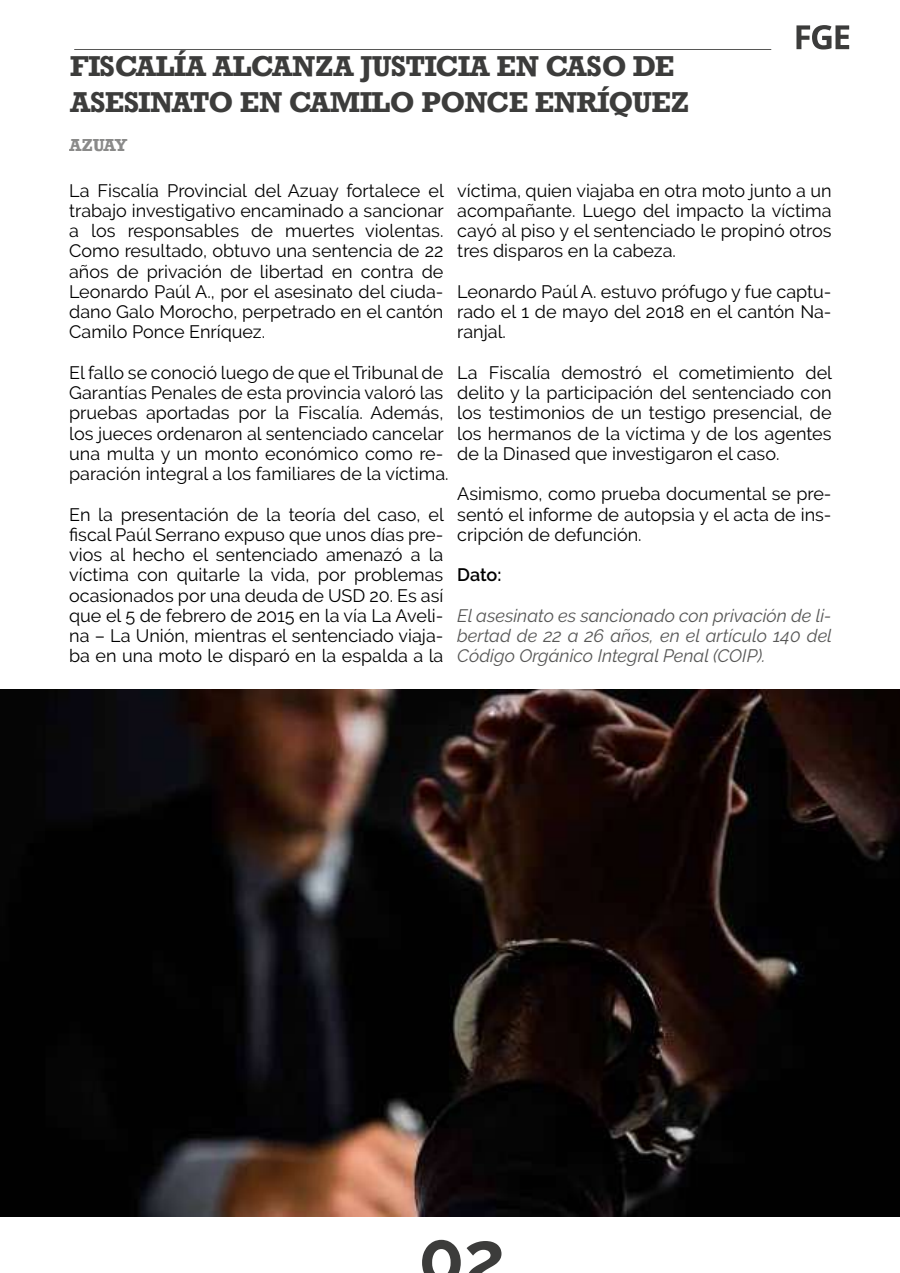
<style>
.page{position:relative;width:900px;height:1273px;background:#fff}
.page>*{position:absolute;margin:0;border:0;box-sizing:border-box;transform-origin:0 0}
.t1{font:700 75px "Raleway";color:#3c3c3b}
.t2{font:700 27px/35.2px "Rockwell";letter-spacing:-.015em;color:#3c3c3b}
.t3{font:18px/20.2px "Raleway";color:#000;text-align:justify}
.t4{font:italic 18px/20.2px "Raleway";color:#575756;text-align:justify}
.t5{font:600 18px "Raleway";color:#000}
.t6{font:700 16.5px "Rockwell";letter-spacing:-.045em;color:#3c3c3b}
</style>
<div class="page">
<hr style="left:74px;top:49px;width:697px;height:1px;background:#575756">
<svg style="left:797px;top:25px;width:52px;height:24px"></svg>
<img style="left:0;top:689px;width:900px;height:527px">
<h2 class="t2" style="left:70px;top:48px;width:621px">FISCALÍA ALCANZA JUSTICIA EN CASO DE<br>ASESINATO EN CAMILO PONCE ENRÍQUEZ</h2>
<p class="t6" style="left:69px;top:135px;width:60px">AZUAY</p>
<p class="t3" style="left:457px;top:180px;width:376px">víctima, quien viajaba en otra moto junto a un acompañante. Luego del impacto la víctima cayó al piso y el sentenciado le propinó otros tres disparos en la cabeza.</p>
<p class="t3" style="left:457px;top:281px;width:376px">Leonardo Paúl A. estuvo prófugo y fue captu&shy;rado el 1 de mayo del 2018 en el cantón Na&shy;ranjal.</p>
<p class="t3" style="left:457px;top:362px;width:376px">La Fiscalía demostró el cometimiento del delito y la participación del sentenciado con los testimonios de un testigo presencial, de los hermanos de la víctima y de los agentes de la Dinased que investigaron el caso.</p>
<p class="t3" style="left:457px;top:484px;width:376px">Asimismo, como prueba documental se pre&shy;sentó el informe de autopsia y el acta de ins&shy;cripción de defunción.</p>
<p class="t5" style="left:457px;top:565px;width:46px">Dato:</p>
<p class="t4" style="left:457px;top:605px;width:376px">El asesinato es sancionado con privación de li&shy;bertad de 22 a 26 años, en el artículo 140 del Código Orgánico Integral Penal (COIP).</p>
<p class="t3" style="left:69px;top:180px;width:376px">La Fiscalía Provincial del Azuay fortalece el trabajo investigativo encaminado a sancionar a los responsables de muertes violentas.<br>Como resultado, obtuvo una sentencia de 22 años de privación de libertad en contra de Leonardo Paúl A., por el asesinato del ciuda&shy;dano Galo Morocho, perpetrado en el cantón Camilo Ponce Enríquez.</p>
<p class="t3" style="left:69px;top:362px;width:381px;text-align:left">El fallo se conoció luego de que el Tribunal de Garantías Penales de esta provincia valoró las pruebas aportadas por la Fiscalía. Además, los jueces ordenaron al sentenciado cancelar una multa y un monto económico como re&shy;paración integral a los familiares de la víctima.</p>
<p class="t3" style="left:69px;top:504px;width:376px">En la presentación de la teoría del caso, el fiscal Paúl Serrano expuso que unos días pre&shy;vios al hecho el sentenciado amenazó a la víctima con quitarle la vida, por problemas ocasionados por una deuda de USD 20. Es así que el 5 de febrero de 2015 en la vía La Aveli&shy;na – La Unión, mientras el sentenciado viaja&shy;ba en una moto le disparó en la espalda a la</p>
<h1 class="t1" style="left:418px;top:1215px;width:89px">02</h1>
</div>
